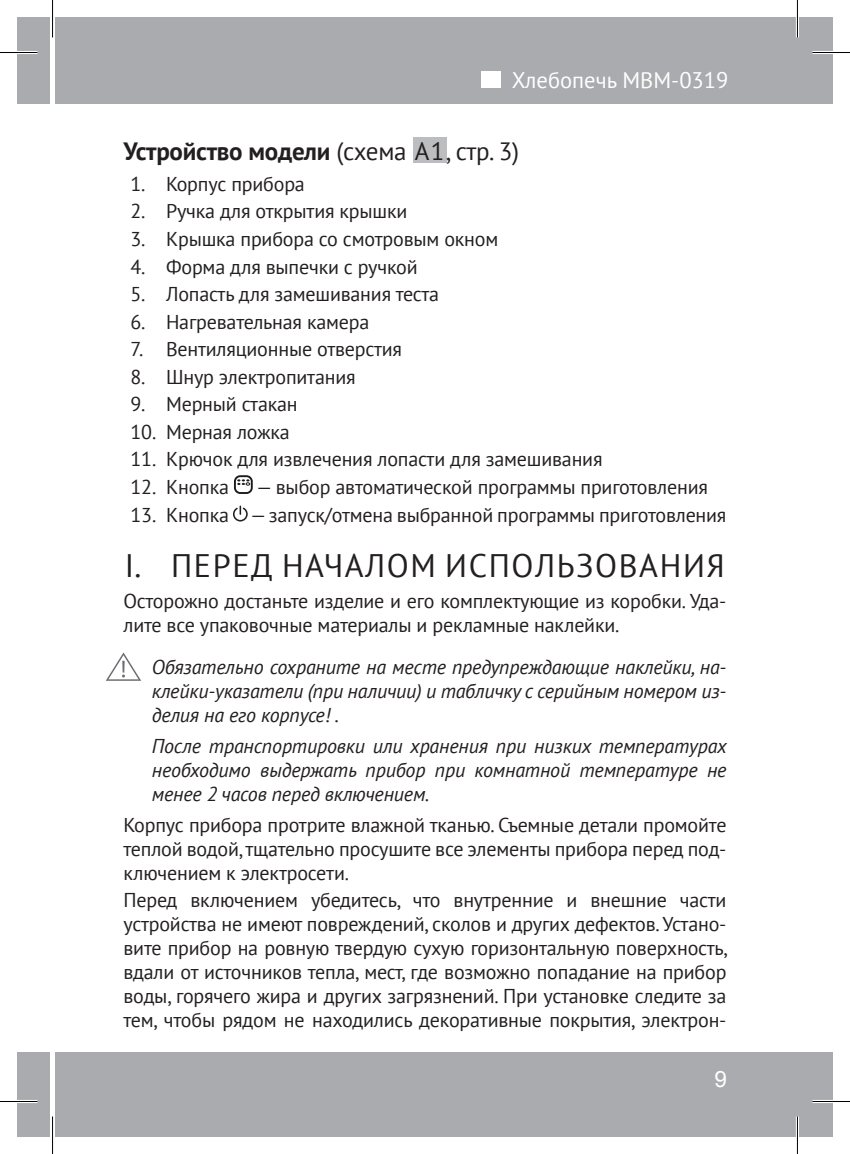
<style>
.page{position:relative;width:850px;height:1154px;background:#fff}
.page>*{position:absolute;margin:0;border:0;box-sizing:border-box;transform-origin:0 0}
.t1{font:32.5px "PT Sans";letter-spacing:.05em;color:#231f20}
.Heading_2{font:700 25px "PT Sans";letter-spacing:-.01em;color:#231f20}
.t2{font:22.5px "PT Sans";color:#fff}
.t3{font:22.5px "Arial";color:#fff}
.t4{font:20px/24px "PT Sans";letter-spacing:-.01em;color:#231f20;text-align:justify}
.Footnote_1{font:italic 20px/24px "PT Sans";letter-spacing:-.01em;color:#231f20;text-align:justify}
.Footnote_2{font:italic 20px/24px "PT Sans";letter-spacing:-.01em;color:#231f20;text-align:justify}
.s1{font-weight:400}
</style>
<div class="page">
<div style="left:17px;top:1052px;width:32px;height:85px;background:#aaabaf"></div>
<div style="left:56px;top:1052px;width:776px;height:85px;background:#aaabaf"></div>
<div style="left:17px;top:17px;width:32px;height:87px;background:#aaabaf"></div>
<div style="left:56px;top:17px;width:776px;height:87px;background:#aaabaf"></div>
<div style="left:481px;top:72px;width:19px;height:16px;background:#fff"></div>
<div style="left:412px;top:138px;width:34px;height:25px;background:#bcbdc0"></div>
<svg style="left:237px;top:479px;width:12px;height:6px"></svg>
<div style="left:234px;top:475px;width:18px;height:19px;border:2px solid #1c1c1c;border-radius:5px"></div>
<svg style="left:233px;top:506px;width:14px;height:15px"></svg>
<svg style="left:106px;top:652px;width:35px;height:29px"></svg>
<hr style="left:0;top:51px;width:38px;height:3px;background:#fff">
<hr style="left:812px;top:51px;width:37px;height:3px;background:#fff">
<hr style="left:0;top:1100px;width:38px;height:3px;background:#fff">
<hr style="left:812px;top:1100px;width:37px;height:3px;background:#fff">
<hr style="left:795px;top:0;width:3px;height:38px;background:#fff">
<hr style="left:795px;top:1116px;width:3px;height:38px;background:#fff">
<hr style="left:0;top:52px;width:38px;height:1px;background:#000">
<hr style="left:812px;top:52px;width:37px;height:1px;background:#000">
<hr style="left:0;top:1101px;width:38px;height:1px;background:#000">
<hr style="left:812px;top:1101px;width:37px;height:1px;background:#000">
<hr style="left:52px;top:0;width:1px;height:38px;background:#000">
<hr style="left:52px;top:1116px;width:1px;height:38px;background:#000">
<hr style="left:796px;top:0;width:1px;height:38px;background:#000">
<hr style="left:796px;top:1116px;width:1px;height:38px;background:#000">
<p class="t2" style="left:511px;top:65px;width:218px">Хлебопечь MBM-0319</p>
<p class="Heading_2" style="left:123px;top:135px;width:397px">Устройство модели <span class="s1">(схема A1, стр. 3)</span></p>
<p class="t4" style="left:130px;top:171px;width:176px">1. Корпус прибора</p>
<p class="t4" style="left:130px;top:199px;width:278px">2. Ручка для открытия крышки</p>
<p class="t4" style="left:130px;top:227px;width:369px">3. Крышка прибора со смотровым окном</p>
<p class="t4" style="left:130px;top:254px;width:288px">4. Форма для выпечки с ручкой</p>
<p class="t4" style="left:130px;top:282px;width:310px">5. Лопасть для замешивания теста</p>
<p class="t4" style="left:130px;top:309px;width:240px">6. Нагревательная камера</p>
<p class="t4" style="left:130px;top:337px;width:273px">7. Вентиляционные отверстия</p>
<p class="t4" style="left:130px;top:364px;width:226px">8. Шнур электропитания</p>
<p class="t4" style="left:130px;top:392px;width:168px">9. Мерный стакан</p>
<p class="t4" style="left:130px;top:419px;width:160px">10. Мерная ложка</p>
<p class="t4" style="left:130px;top:447px;width:473px">11. Крючок для извлечения лопасти для замешивания</p>
<p class="t4" style="left:130px;top:474px;width:100px">12. Кнопка</p>
<p class="t4" style="left:256px;top:474px;width:453px">— выбор автоматической программы приготовления</p>
<p class="t4" style="left:130px;top:502px;width:597px">13. Кнопка — запуск/отмена выбранной программы приготовления</p>
<p class="t1" style="left:125px;top:544px;width:601px">I. ПЕРЕД НАЧАЛОМ ИСПОЛЬЗОВАНИЯ</p>
<p class="t4" style="left:123px;top:588px;width:604px">Осторожно достаньте изделие и его комплектующие из коробки. Уда&shy;лите все упаковочные материалы и рекламные наклейки.</p>
<p class="Footnote_1" style="left:152px;top:654px;width:576px">Обязательно сохраните на месте предупреждающие наклейки, на&shy;клейки-указатели (при наличии) и табличку с серийным номером из&shy;делия на его корпусе! .</p>
<p class="Footnote_2" style="left:152px;top:733px;width:576px">После транспортировки или хранения при низких температурах необходимо выдержать прибор при комнатной температуре не менее 2 часов перед включением.</p>
<p class="t4" style="left:123px;top:812px;width:604px">Корпус прибора протрите влажной тканью. Съемные детали промойте теплой водой, тщательно просушите все элементы прибора перед под&shy;ключением к электросети.</p>
<p class="t4" style="left:123px;top:888px;width:605px">Перед включением убедитесь, что внутренние и внешние части устройства не имеют повреждений, сколов и других дефектов. Устано&shy;вите прибор на ровную твердую сухую горизонтальную поверхность, вдали от источников тепла, мест, где возможно попадание на прибор воды, горячего жира и других загрязнений. При установке следите за тем, чтобы рядом не находились декоративные покрытия, электрон-</p>
<p class="t3" style="left:714px;top:1064px;width:14px">9</p>
</div>
